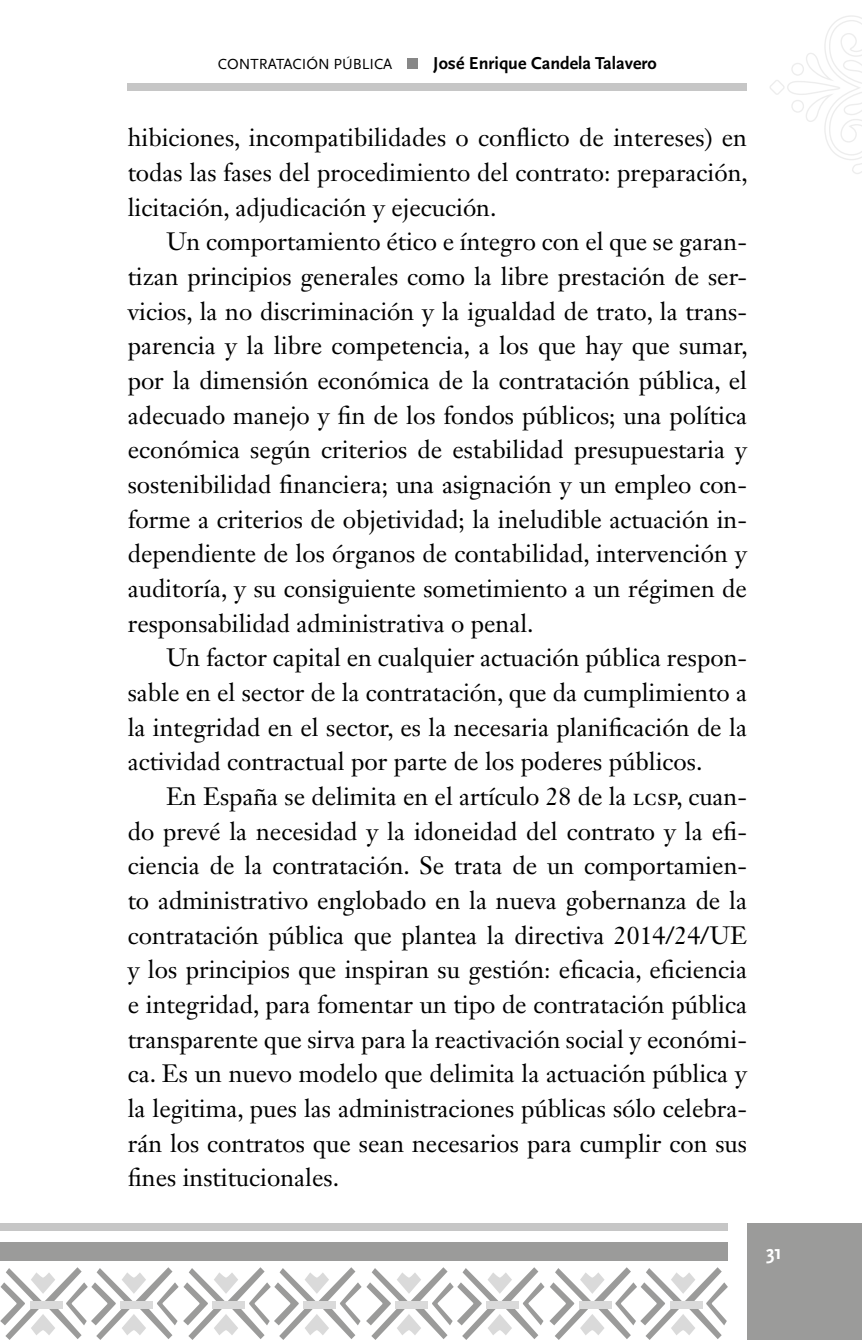
<style>
.page{position:relative;width:862px;height:1340px;background:#fff}
.page>*{position:absolute;margin:0;border:0;box-sizing:border-box;transform-origin:0 0}
.t1{font:24.75px/34.6px "Janson Text LT Std";color:#000;text-align:justify}
.t2{font:700 20.25px "Scala Sans OT";color:#fff}
.t3{font:700 18px "Scala Sans OT";color:#000}
.t4{font:15.3px "Scala Sans OT";color:#000}
</style>
<div class="page">
<div style="left:407px;top:58px;width:10px;height:11px;background:#878787"></div>
<div style="left:128px;top:83px;width:618px;height:8px;background:#c6c6c6"></div>
<svg style="left:770px;top:15px;width:91px;height:159px"></svg>
<div style="left:746px;top:1223px;width:115px;height:116px;background:#9b9b9a"></div>
<div style="left:0;top:1241px;width:727px;height:19px;background:#9b9b9a"></div>
<div style="left:0;top:1223px;width:727px;height:8px;background:#c6c6c6"></div>
<svg style="left:0;top:1267px;width:727px;height:72px"></svg>
<p class="t4" style="left:218px;top:55px;width:176px">CONTRATACIÓN PÚBLICA</p>
<p class="t3" style="left:433px;top:53px;width:225px">José Enrique Candela Talavero</p>
<p class="t1" style="left:128px;top:120px;width:621px">hibiciones, incompatibilidades o conflicto de intereses) en todas las fases del procedimiento del contrato: preparación, licitación, adjudicación y ejecución.</p>
<p class="t1" style="left:128px;top:224px;width:621px;text-indent:38px">Un comportamiento ético e íntegro con el que se garan&shy;tizan principios generales como la libre prestación de ser&shy;vicios, la no discriminación y la igualdad de trato, la trans&shy;parencia y la libre competencia, a los que hay que sumar, por la dimensión económica de la contratación pública, el adecuado manejo y fin de los fondos públicos; una política económica según criterios de estabilidad presupuestaria y sostenibilidad financiera; una asignación y un empleo con&shy;forme a criterios de objetividad; la ineludible actuación in&shy;dependiente de los órganos de contabilidad, intervención y auditoría, y su consiguiente sometimiento a un régimen de responsabilidad administrativa o penal.</p>
<p class="t1" style="left:128px;top:640px;width:620px;text-indent:38px">Un factor capital en cualquier actuación pública respon&shy;sable en el sector de la contratación, que da cumplimiento a la integridad en el sector, es la necesaria planificación de la actividad contractual por parte de los poderes públicos.</p>
<p class="t1" style="left:128px;top:778px;width:621px;text-indent:38px">En España se delimita en el artículo 28 de la lcsp, cuan&shy;do prevé la necesidad y la idoneidad del contrato y la efi&shy;ciencia de la contratación. Se trata de un comportamien&shy;to administrativo englobado en la nueva gobernanza de la contratación pública que plantea la directiva 2014/24/UE y los principios que inspiran su gestión: eficacia, eficiencia e integridad, para fomentar un tipo de contratación pública transparente que sirva para la reactivación social y económi&shy;ca. Es un nuevo modelo que delimita la actuación pública y la legitima, pues las administraciones públicas sólo celebra&shy;rán los contratos que sean necesarios para cumplir con sus fines institucionales.</p>
<p class="t2" style="left:765px;top:1240px;width:17px">31</p>
</div>
